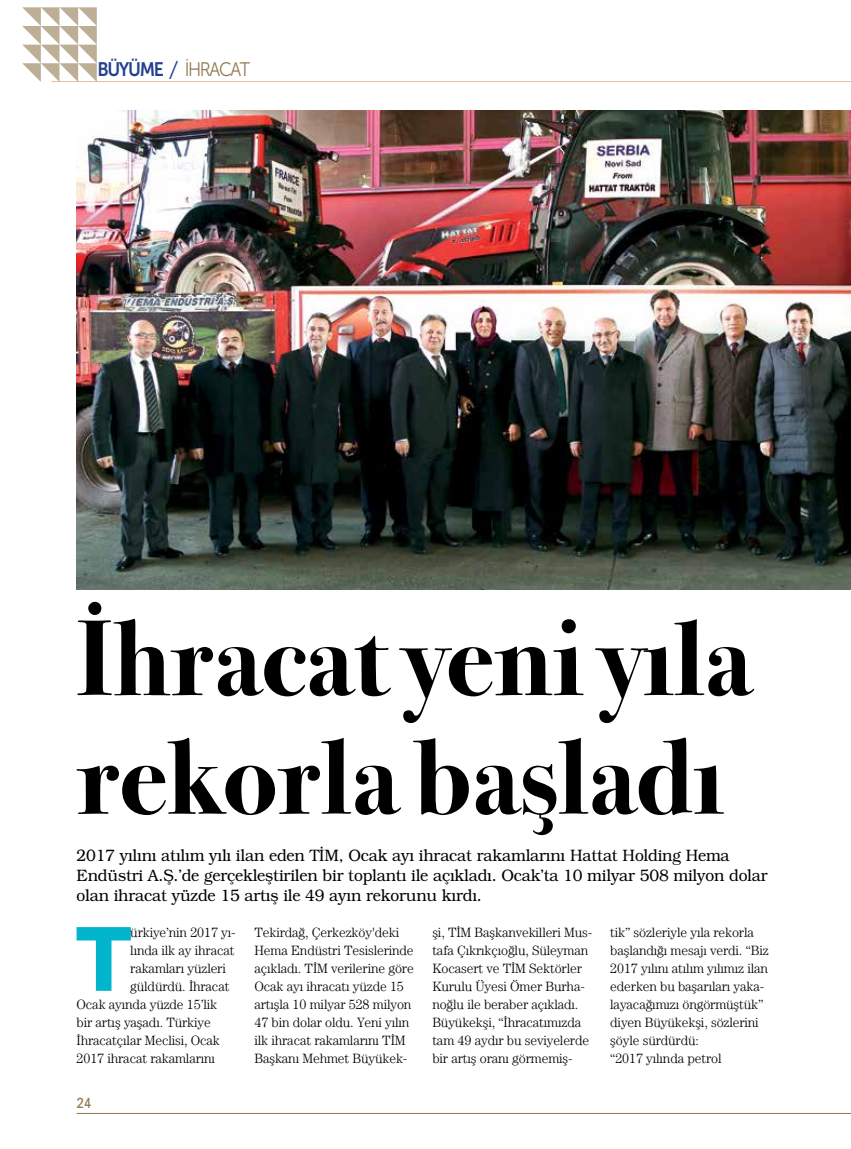
<style>
.page{position:relative;width:851px;height:1149px;background:#fff}
.page>*{position:absolute;margin:0;border:0;box-sizing:border-box;transform-origin:0 0}
.t1{font:700 107.7px/118.5px "Bodoni Svty Two ITCTT";color:#000}
.t2{font:88.95px "Museo Sans 900";color:#00b5cc}
.t3{font:19.5px "Museo Sans 300";letter-spacing:-.08em;color:#917851;scale:.9 1}
.t4{font:16.5px/20px "Bookman";letter-spacing:-.01em;color:#000;scale:.95 1}
.t5{font:300 13.5px/18px "Century T";letter-spacing:-.01em;color:#000}
.t6{font:12px "Univers T";color:#917851;scale:.94 1}
.s1{font-family:"Museo Sans 700";color:#25408f}
.s2{font-family:"Futura Cond T";font-size:15.75px;color:#25408f}
</style>
<div class="page">
<hr style="left:77px;top:1112px;width:773px;height:1px;background:#917851">
<hr style="left:51px;top:81px;width:799px;height:1px;background:#c99d68">
<svg style="left:22px;top:7px;width:75px;height:75px"></svg>
<img style="left:77px;top:111px;width:773px;height:478px">
<h3 class="t3" style="left:98px;top:59px;width:171px"><span class="s1">BÜYÜME</span> <span class="s2">/</span> İHRACAT</h3>
<h1 class="t1" style="left:77px;top:590px;width:677px">İhracat yeni yıla rekorla başladı</h1>
<p class="t4" style="left:77px;top:844px;width:728px">2017 yılını atılım yılı ilan eden TİM, Ocak ayı ihracat rakamlarını Hattat Holding Hema<br>Endüstri A.Ş.’de gerçekleştirilen bir toplantı ile açıkladı. Ocak’ta 10 milyar 508 milyon dolar olan ihracat yüzde 15 artış ile 49 ayın rekorunu kırdı.</p>
<h2 class="t2" style="left:76px;top:908px;width:56px">T</h2>
<p class="t5" style="left:130px;top:922px;width:107px">ürkiye’nin 2017 yı-</p>
<p class="t5" style="left:254px;top:922px;width:161px">Tekirdağ, Çerkezköy'deki<br>Hema Endüstri Tesislerinde açıkladı. TİM verilerine göre<br>Ocak ayı ihracatı yüzde 15 artışla 10 milyar 528 milyon<br>47 bin dolar oldu. Yeni yılın ilk ihracat rakamlarını TİM<br>Başkanı Mehmet Büyükek-</p>
<p class="t5" style="left:432px;top:922px;width:161px">şi, TİM Başkanvekilleri Mus&shy;tafa Çıkrıkçıoğlu, Süleyman<br>Kocasert ve TİM Sektörler<br>Kurulu Üyesi Ömer Burha&shy;noğlu ile beraber açıkladı.<br>Büyükekşi, “İhracatımızda tam 49 aydır bu seviyelerde bir artış oranı görmemiş-</p>
<p class="t5" style="left:610px;top:922px;width:160px">tik” sözleriyle yıla rekorla başlandığı mesajı verdi. “Biz<br>2017 yılını atılım yılımız ilan ederken bu başarıları yaka&shy;layacağımızı öngörmüştük” diyen Büyükekşi, sözlerini şöyle sürdürdü:<br>“2017 yılında petrol</p>
<p class="t5" style="left:130px;top:940px;width:106px">lında ilk ay ihracat</p>
<p class="t5" style="left:130px;top:958px;width:97px">rakamları yüzleri</p>
<p class="t5" style="left:130px;top:976px;width:101px">güldürdü. İhracat</p>
<p class="t5" style="left:77px;top:994px;width:142px">Ocak ayında yüzde 15’lik</p>
<p class="t5" style="left:77px;top:1012px;width:136px">bir artış yaşadı. Türkiye</p>
<p class="t5" style="left:77px;top:1030px;width:145px">İhracatçılar Meclisi, Ocak</p>
<p class="t5" style="left:77px;top:1048px;width:140px">2017 ihracat rakamlarını</p>
<p class="t6" style="left:77px;top:1093px;width:17px">24</p>
</div>
